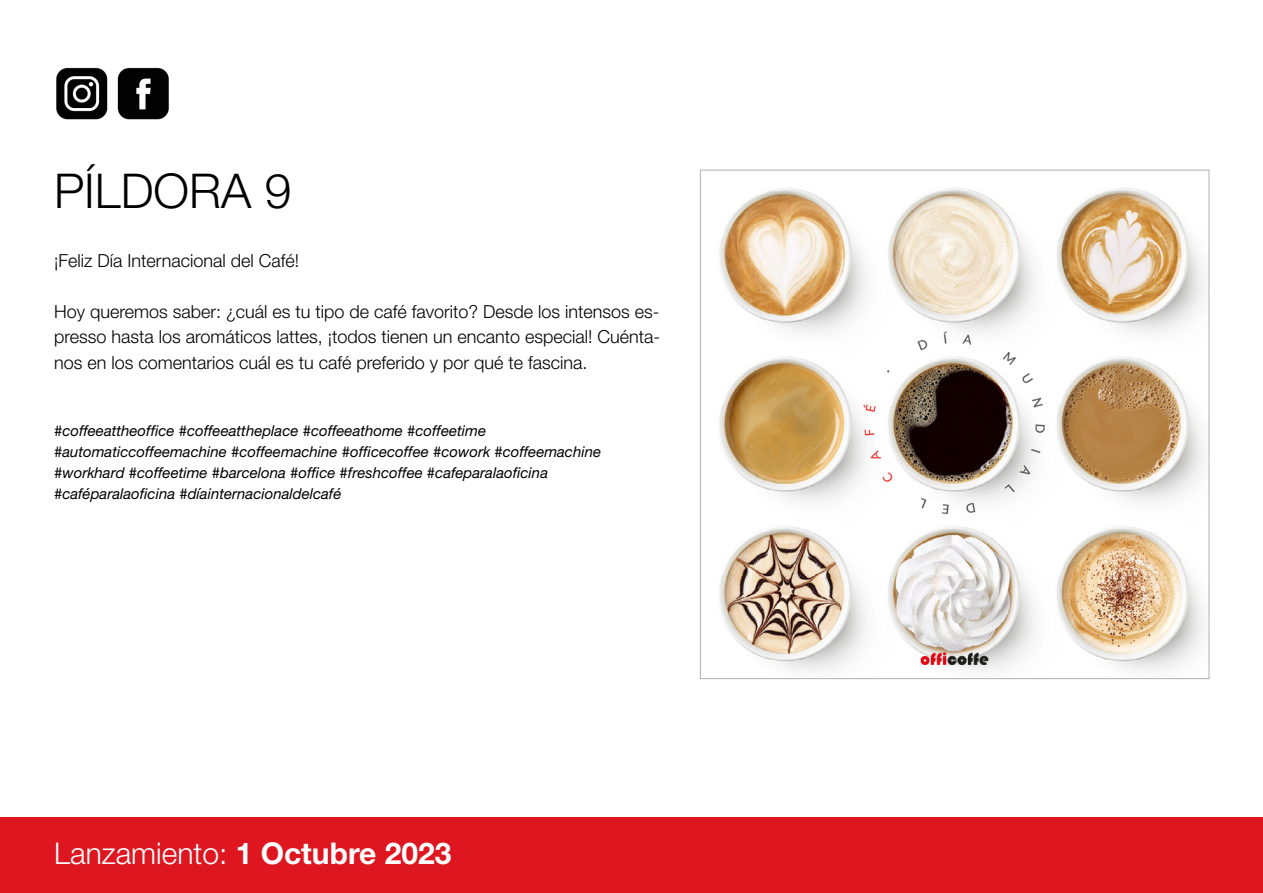
<style>
.page{position:relative;width:1263px;height:893px;background:#fff}
.page>*{position:absolute;margin:0;border:0;box-sizing:border-box;transform-origin:0 0}
.t1{font:300 48px "Helvetica Neue LT Std";color:#000}
.t2{font:300 30px "Helvetica Neue LT Std";color:#fff}
.t3{font:300 18px/25.5px "Helvetica Neue LT Std";color:#000;text-align:justify}
.t4{font:italic 15px/21px "Helvetica Neue LT Std";color:#000}
.s1{font-weight:700}
</style>
<div class="page">
<div style="left:0;top:817px;width:1263px;height:76px;background:#dd1620"></div>
<img style="left:719px;top:188px;width:485px;height:484px">
<img style="left:56px;top:67px;width:113px;height:53px">
<h1 class="t1" style="left:54px;top:161px;width:239px">PÍLDORA 9</h1>
<p class="t3" style="left:54px;top:247px;width:247px">¡Feliz Día Internacional del Café!</p>
<p class="t3" style="left:54px;top:298px;width:608px">Hoy queremos saber: ¿cuál es tu tipo de café favorito? Desde los intensos es&shy;presso hasta los aromáticos lattes, ¡todos tienen un encanto especial! Cuénta&shy;nos en los comentarios cuál es tu café preferido y por qué te fascina.</p>
<p class="t4" style="left:54px;top:420px;width:549px">#coffeeattheoffice #coffeeattheplace #coffeeathome #coffeetime #automaticcoffeemachine #coffeemachine #officecoffee #cowork #coffeemachine #workhard #coffeetime #barcelona #office #freshcoffee #cafeparalaoficina #caféparalaoficina #díainternacionaldelcafé</p>
<h2 class="t2" style="left:54px;top:835px;width:399px">Lanzamiento: <span class="s1">1 Octubre 2023</span></h2>
</div>
